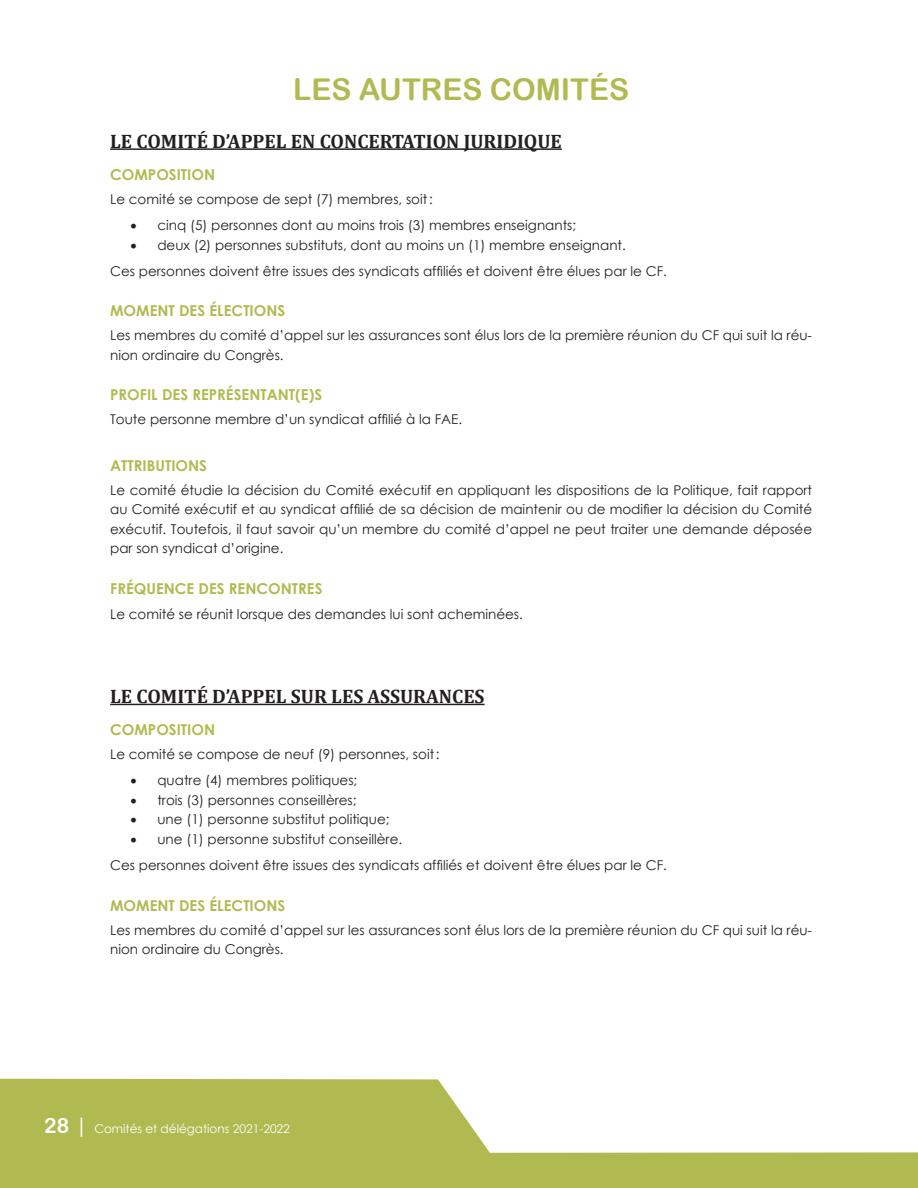
<style>
.page{position:relative;width:918px;height:1188px;background:#fff}
.page>*{position:absolute;margin:0;border:0;box-sizing:border-box;transform-origin:0 0}
.t1{font:30px "Arial Rounded MT Bold";color:#b1ba51}
.t2{font:700 19.5px "Cambria";color:#231f20}
.t3{font:700 15px "Century Gothic";color:#b1ba51}
.t4{font:13.5px/19.5px "Century Gothic";color:#231f20}
.t5{font:12px "Century Gothic";color:#fff}
.s1{font-family:"Arial Rounded MT Bold";font-size:21px}
.s2{font-size:21px}
</style>
<div class="page">
<svg style="left:0;top:1079px;width:918px;height:109px;fill:#b1ba51"></svg>
<hr style="left:110px;top:148px;width:452px;height:2px;background:#231f20">
<hr style="left:110px;top:704px;width:375px;height:1px;background:#231f20">
<h1 class="t1" style="left:293px;top:72px;width:337px">LES AUTRES COMITÉS</h1>
<h2 class="t2" style="left:110px;top:128px;width:453px">LE COMITÉ D’APPEL EN CONCERTATION JURIDIQUE</h2>
<p class="t3" style="left:110px;top:163px;width:106px">COMPOSITION</p>
<p class="t4" style="left:110px;top:189px;width:324px">Le comité se compose de sept (7) membres, soit:</p>
<p class="t4" style="left:130px;top:215px;width:447px">• cinq (5) personnes dont au moins trois (3) membres enseignants;</p>
<p class="t4" style="left:110px;top:231px;width:558px;line-height:26.2px;text-indent:20px">• deux (2) personnes substituts, dont au moins un (1) membre enseignant.<br>Ces personnes doivent être issues des syndicats affiliés et doivent être élues par le CF.</p>
<p class="t3" style="left:110px;top:300px;width:177px">MOMENT DES ÉLECTIONS</p>
<p class="t4" style="left:110px;top:326px;width:703px">Les membres du comité d’appel sur les assurances sont élus lors de la première réunion du CF qui suit la réu&shy;nion ordinaire du Congrès.</p>
<p class="t3" style="left:110px;top:384px;width:214px">PROFIL DES REPRÉSENTANT(E)S</p>
<p class="t4" style="left:110px;top:410px;width:354px">Toute personne membre d’un syndicat affilié à la FAE.</p>
<p class="t3" style="left:110px;top:454px;width:98px">ATTRIBUTIONS</p>
<p class="t4" style="left:110px;top:480px;width:704px;text-align:justify">Le comité étudie la décision du Comité exécutif en appliquant les dispositions de la Politique, fait rapport au Comité exécutif et au syndicat affilié de sa décision de maintenir ou de modifier la décision du Comité exécutif. Toutefois, il faut savoir qu’un membre du comité d’appel ne peut traiter une demande déposée par son syndicat d’origine.</p>
<p class="t3" style="left:110px;top:577px;width:214px">FRÉQUENCE DES RENCONTRES</p>
<p class="t4" style="left:110px;top:605px;width:414px">Le comité se réunit lorsque des demandes lui sont acheminées.</p>
<h2 class="t2" style="left:110px;top:683px;width:376px">LE COMITÉ D’APPEL SUR LES ASSURANCES</h2>
<p class="t3" style="left:110px;top:718px;width:106px">COMPOSITION</p>
<p class="t4" style="left:110px;top:744px;width:331px">Le comité se compose de neuf (9) personnes, soit:</p>
<p class="t4" style="left:130px;top:771px;width:228px">• quatre (4) membres politiques;</p>
<p class="t4" style="left:130px;top:790px;width:228px">• trois (3) personnes conseillères;</p>
<p class="t4" style="left:130px;top:810px;width:261px">• une (1) personne substitut politique;</p>
<p class="t4" style="left:110px;top:826px;width:558px;line-height:26.2px;text-indent:20px">• une (1) personne substitut conseillère.<br>Ces personnes doivent être issues des syndicats affiliés et doivent être élues par le CF.</p>
<p class="t3" style="left:110px;top:894px;width:177px">MOMENT DES ÉLECTIONS</p>
<p class="t4" style="left:110px;top:920px;width:703px">Les membres du comité d’appel sur les assurances sont élus lors de la première réunion du CF qui suit la réu&shy;nion ordinaire du Congrès.</p>
<p class="t5" style="left:44px;top:1121px;width:247px"><span class="s1">28</span> <span class="s2">|</span> Comités et délégations 2021-2022</p>
</div>
